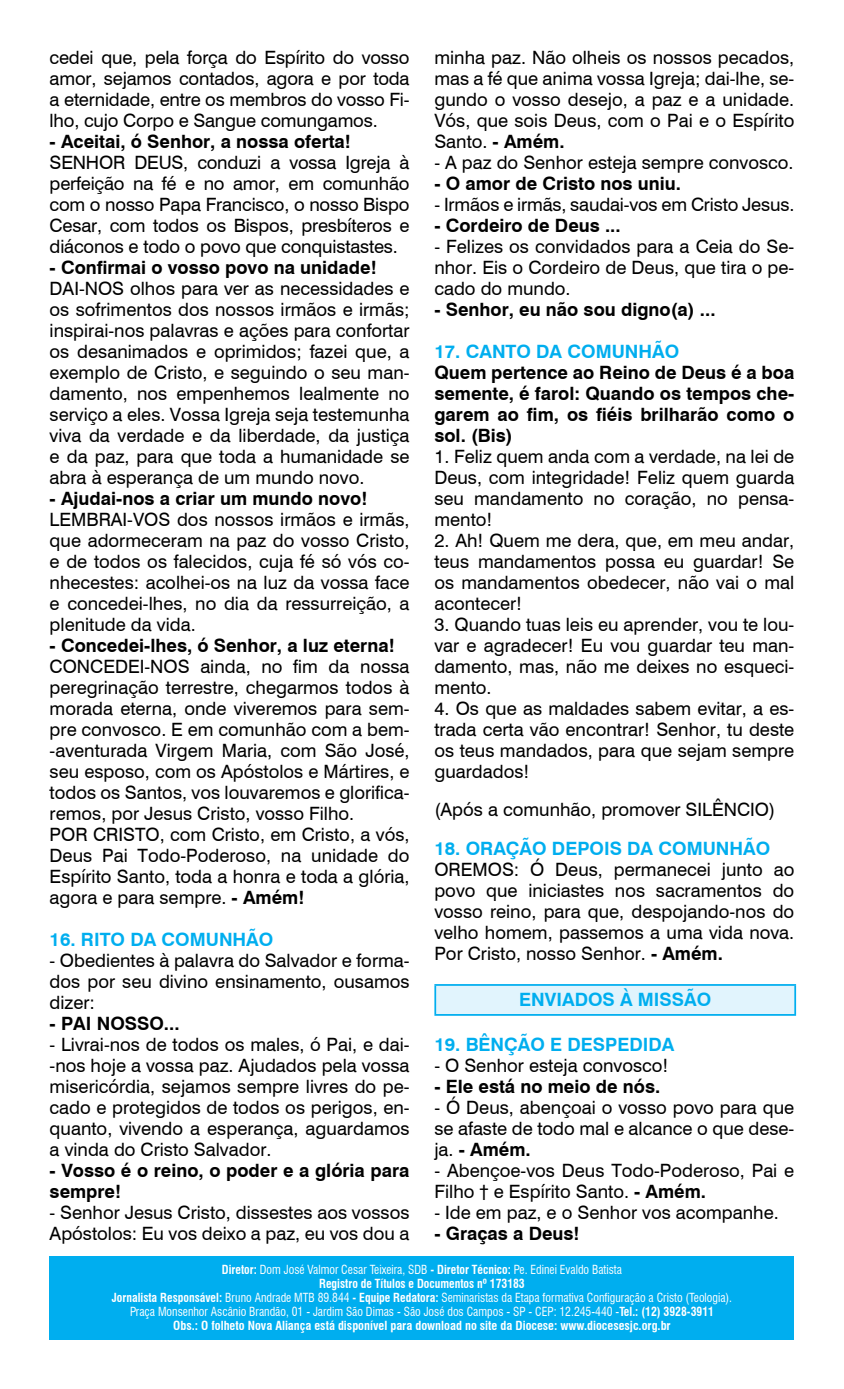
<style>
.page{position:relative;width:844px;height:1389px;background:#fff}
.page>*{position:absolute;margin:0;border:0;box-sizing:border-box;transform-origin:0 0}
.t1{font:18.38px/21px "Swiss 721 BT";color:#000;text-align:justify}
.t2{font:700 18.38px/21px "Swiss 721 BT";color:#000}
.t3{font:700 18.38px "Swiss 721 BT";color:#00aeef}
.t4{font:condensed 12.25px/14px "Swiss 721 BT";color:#fff;text-align:center;scale:.95 1}
.s1{font-weight:700}
</style>
<div class="page">
<div style="left:50px;top:1256px;width:744px;height:83px;background:#00aeef"></div>
<div style="left:435px;top:985px;width:360px;height:30px;background:#e1f4fd"></div>
<hr style="left:434px;top:984px;width:361px;height:2px;background:#00aeef">
<hr style="left:434px;top:986px;width:2px;height:28px;background:#00aeef">
<svg style="left:794px;top:986px;width:1px;height:28px"></svg>
<hr style="left:434px;top:1014px;width:361px;height:2px;background:#00aeef">
<p class="t1" style="left:50px;top:46px;width:361px">cedei que, pela força do Espírito do vosso amor, sejamos contados, agora e por toda a eternidade, entre os membros do vosso Fi&shy;lho, cujo Corpo e Sangue comungamos.</p>
<p class="t2" style="left:50px;top:130px;width:303px">- Aceitai, ó Senhor, a nossa oferta!</p>
<p class="t1" style="left:50px;top:151px;width:361px">SENHOR DEUS, conduzi a vossa Igreja à perfeição na fé e no amor, em comunhão com o nosso Papa Francisco, o nosso Bispo Cesar, com todos os Bispos, presbíteros e diáconos e todo o povo que conquistastes.</p>
<p class="t2" style="left:50px;top:256px;width:328px">- Confirmai o vosso povo na unidade!</p>
<p class="t1" style="left:50px;top:277px;width:361px">DAI-NOS olhos para ver as necessidades e os sofrimentos dos nossos irmãos e irmãs; inspirai-nos palavras e ações para confortar os desanimados e oprimidos; fazei que, a exemplo de Cristo, e seguindo o seu man&shy;damento, nos empenhemos lealmente no serviço a eles. Vossa Igreja seja testemunha viva da verdade e da liberdade, da justiça e da paz, para que toda a humanidade se abra à esperança de um mundo novo.</p>
<p class="t2" style="left:50px;top:487px;width:319px">- Ajudai-nos a criar um mundo novo!</p>
<p class="t1" style="left:50px;top:508px;width:361px">LEMBRAI-VOS dos nossos irmãos e irmãs, que adormeceram na paz do vosso Cristo, e de todos os falecidos, cuja fé só vós co&shy;nhecestes: acolhei-os na luz da vossa face e concedei-lhes, no dia da ressurreição, a plenitude da vida.</p>
<p class="t2" style="left:50px;top:634px;width:346px">- Concedei-lhes, ó Senhor, a luz eterna!</p>
<p class="t1" style="left:50px;top:655px;width:361px;text-align:left">CONCEDEI-NOS ainda, no fim da nossa peregrinação terrestre, chegarmos todos à morada eterna, onde viveremos para sem&shy;pre convosco. E em comunhão com a bem--aventurada Virgem Maria, com São José, seu esposo, com os Apóstolos e Mártires, e todos os Santos, vos louvaremos e glorifica&shy;remos, por Jesus Cristo, vosso Filho.<br>POR CRISTO, com Cristo, em Cristo, a vós, Deus Pai Todo-Poderoso, na unidade do Espírito Santo, toda a honra e toda a glória, agora e para sempre. <span class="s1">- Amém!</span></p>
<p class="t3" style="left:50px;top:928px;width:225px">16. RITO DA COMUNHÃO</p>
<p class="t1" style="left:50px;top:950px;width:361px">- Obedientes à palavra do Salvador e forma&shy;dos por seu divino ensinamento, ousamos dizer:</p>
<p class="t2" style="left:50px;top:1013px;width:131px">- PAI NOSSO...</p>
<p class="t1" style="left:50px;top:1034px;width:361px">- Livrai-nos de todos os males, ó Pai, e dai--nos hoje a vossa paz. Ajudados pela vossa misericórdia, sejamos sempre livres do pe&shy;cado e protegidos de todos os perigos, en&shy;quanto, vivendo a esperança, aguardamos a vinda do Cristo Salvador.</p>
<p class="t2" style="left:50px;top:1160px;width:361px">- Vosso é o reino, o poder e a glória para sempre!</p>
<p class="t1" style="left:50px;top:1202px;width:361px">- Senhor Jesus Cristo, dissestes aos vossos<br>Apóstolos: Eu vos deixo a paz, eu vos dou a</p>
<p class="t1" style="left:434px;top:47px;width:361px">minha paz. Não olheis os nossos pecados, mas a fé que anima vossa Igreja; dai-lhe, se&shy;gundo o vosso desejo, a paz e a unidade.<br>Vós, que sois Deus, com o Pai e o Espírito Santo. <span class="s1">- Amém.</span></p>
<p class="t1" style="left:434px;top:152px;width:360px">- A paz do Senhor esteja sempre convosco.</p>
<p class="t2" style="left:434px;top:173px;width:248px">- O amor de Cristo nos uniu.</p>
<p class="t1" style="left:434px;top:194px;width:361px">- Irmãos e irmãs, saudai-vos em Cristo Jesus.</p>
<p class="t2" style="left:434px;top:215px;width:188px">- Cordeiro de Deus ...</p>
<p class="t1" style="left:434px;top:236px;width:361px">- Felizes os convidados para a Ceia do Se&shy;nhor. Eis o Cordeiro de Deus, que tira o pe&shy;cado do mundo.</p>
<p class="t2" style="left:434px;top:299px;width:282px">- Senhor, eu não sou digno(a) ...</p>
<p class="t3" style="left:434px;top:340px;width:246px">17. CANTO DA COMUNHÃO</p>
<p class="t2" style="left:434px;top:362px;width:361px;text-align:justify">Quem pertence ao Reino de Deus é a boa semente, é farol: Quando os tempos che&shy;garem ao fim, os fiéis brilharão como o sol. (Bis)</p>
<p class="t1" style="left:434px;top:446px;width:361px">1. Feliz quem anda com a verdade, na lei de Deus, com integridade! Feliz quem guarda seu mandamento no coração, no pensa&shy;mento!</p>
<p class="t1" style="left:434px;top:530px;width:361px">2. Ah! Quem me dera, que, em meu andar, teus mandamentos possa eu guardar! Se os mandamentos obedecer, não vai o mal acontecer!</p>
<p class="t1" style="left:434px;top:614px;width:361px">3. Quando tuas leis eu aprender, vou te lou&shy;var e agradecer! Eu vou guardar teu man&shy;damento, mas, não me deixes no esqueci&shy;mento.</p>
<p class="t1" style="left:434px;top:698px;width:361px">4. Os que as maldades sabem evitar, a es&shy;trada certa vão encontrar! Senhor, tu deste os teus mandados, para que sejam sempre guardados!</p>
<p class="t1" style="left:434px;top:799px;width:342px">(Após a comunhão, promover SILÊNCIO)</p>
<p class="t3" style="left:434px;top:837px;width:337px">18. ORAÇÃO DEPOIS DA COMUNHÃO</p>
<p class="t1" style="left:434px;top:859px;width:361px">OREMOS: Ó Deus, permanecei junto ao povo que iniciastes nos sacramentos do vosso reino, para que, despojando-nos do velho homem, passemos a uma vida nova.<br>Por Cristo, nosso Senhor. <span class="s1">- Amém.</span></p>
<p class="t3" style="left:519px;top:988px;width:193px">ENVIADOS À MISSÃO</p>
<p class="t3" style="left:434px;top:1033px;width:241px">19. BÊNÇÃO E DESPEDIDA</p>
<p class="t1" style="left:434px;top:1055px;width:235px">- O Senhor esteja convosco!</p>
<p class="t2" style="left:434px;top:1076px;width:227px">- Ele está no meio de nós.</p>
<p class="t1" style="left:434px;top:1097px;width:361px">- Ó Deus, abençoai o vosso povo para que se afaste de todo mal e alcance o que dese&shy;ja. <span class="s1">- Amém.</span></p>
<p class="t1" style="left:434px;top:1160px;width:361px">- Abençoe-vos Deus Todo-Poderoso, Pai e<br>Filho † e Espírito Santo. <span class="s1">- Amém.</span></p>
<p class="t1" style="left:434px;top:1202px;width:346px">- Ide em paz, e o Senhor vos acompanhe.</p>
<p class="t2" style="left:434px;top:1223px;width:147px">- Graças a Deus!</p>
<p class="t4" style="left:112px;top:1263px;width:654px"><span class="s1">Diretor:</span> Dom José Valmor Cesar Teixeira, SDB <span class="s1">- Diretor Técnico:</span> Pe. Edinei Evaldo Batista<br><span class="s1">Registro de Títulos e Documentos nº 173183<br>Jornalista Responsável:</span> Bruno Andrade MTB 89.844 <span class="s1">- Equipe Redatora:</span> Seminaristas da Etapa formativa Configuração a Cristo (Teologia).<br>Praça Monsenhor Ascânio Brandão, 01 - Jardim São Dimas - São José dos Campos - SP - CEP: 12.245-440 -<span class="s1">Tel.: (12) 3928-3911<br>Obs.: O folheto Nova Aliança está disponível para download no site da Diocese: www.diocesesjc.org.br</span></p>
</div>
